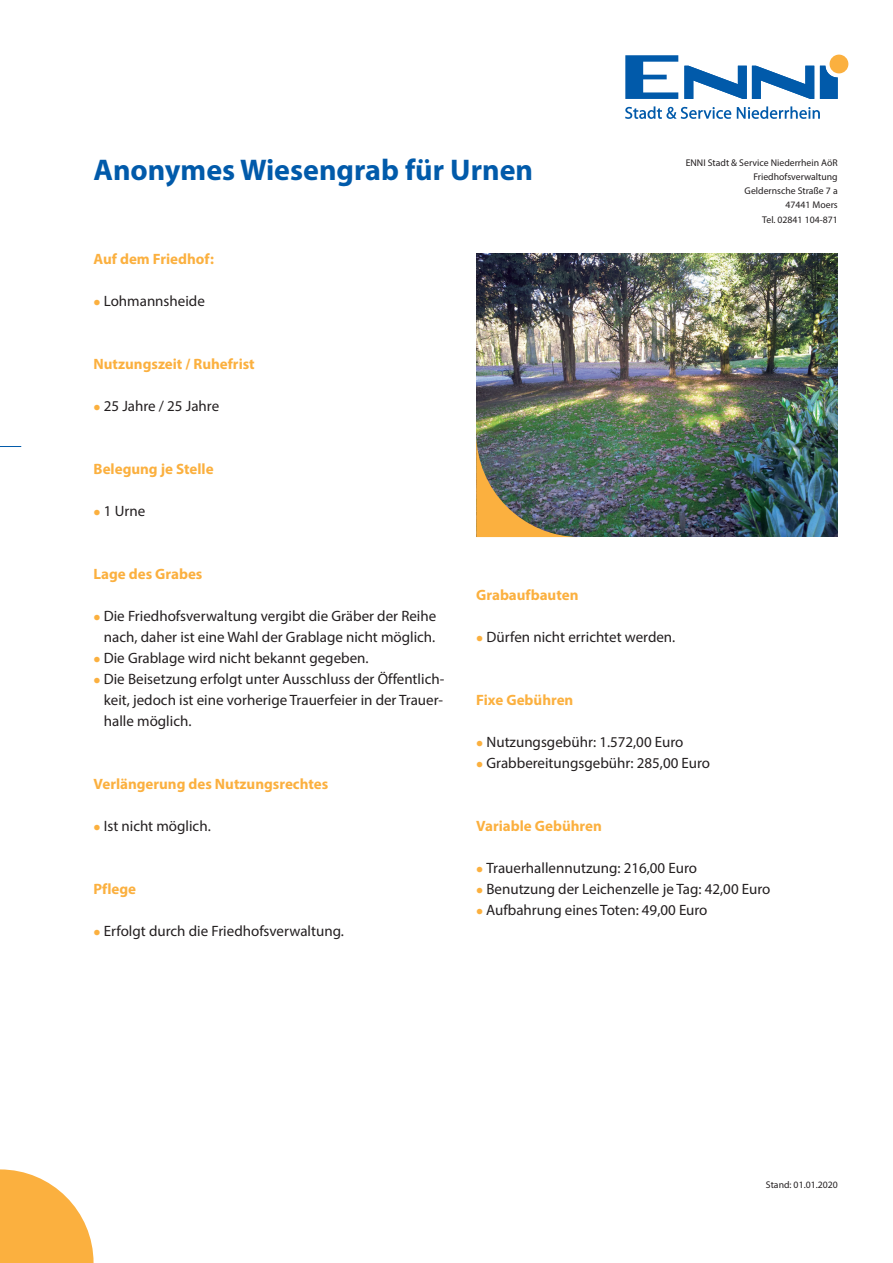
<style>
.page{position:relative;width:893px;height:1263px;background:#fff}
.page>*{position:absolute;margin:0;border:0;box-sizing:border-box;transform-origin:0 0}
.t1{font:700 30px "Myriad Pro";color:#015aaa}
.t2{font:15px/21px "Myriad Pro";color:#231f20;text-align:right}
.t3{font:700 15px "Myriad Pro";color:#fbb03f}
.t4{font:9.75px/14.2px "Myriad Pro";color:#231f20;text-align:right}
.s1{font-weight:700;font-size:21px;color:#fbb03f}
</style>
<div class="page">
<svg style="left:0;top:1169px;width:94px;height:94px"></svg>
<svg style="left:625px;top:55px;width:53px;height:44px"></svg>
<div style="left:829px;top:55px;width:19px;height:18px;background:#fbb03f;border-radius:50%"></div>
<svg style="left:684px;top:66px;width:130px;height:33px"></svg>
<svg style="left:820px;top:66px;width:18px;height:33px"></svg>
<svg style="left:625px;top:106px;width:106px;height:13px"></svg>
<svg style="left:737px;top:106px;width:83px;height:13px"></svg>
<svg style="left:0;top:446px;width:21px;height:1px"></svg>
<img style="left:476px;top:253px;width:362px;height:284px">
<img style="left:476px;top:433px;width:104px;height:104px">
<h1 class="t1" style="left:94px;top:150px;width:441px">Anonymes Wiesengrab für Urnen</h1>
<p class="t3" style="left:94px;top:249px;width:122px">Auf dem Friedhof:</p>
<p class="t2" style="left:94px;top:290px;width:113px"><span class="s1">•</span> Lohmannsheide</p>
<p class="t3" style="left:94px;top:354px;width:163px">Nutzungszeit / Ruhefrist</p>
<p class="t2" style="left:94px;top:395px;width:127px"><span class="s1">•</span> 25 Jahre / 25 Jahre</p>
<p class="t3" style="left:94px;top:459px;width:122px">Belegung je Stelle</p>
<p class="t2" style="left:94px;top:500px;width:53px"><span class="s1">•</span> 1 Urne</p>
<p class="t4" style="left:686px;top:155px;width:153px">ENNI Stadt &amp; Service Niederrhein AöR<br>Friedhofsverwaltung<br>Geldernsche Straße 7 a<br>47441 Moers<br>Tel. 02841 104-871</p>
<p class="t3" style="left:94px;top:564px;width:110px">Lage des Grabes</p>
<p class="t2" style="left:94px;top:605px;width:344px"><span class="s1">•</span> Die Friedhofsverwaltung vergibt die Gräber der Reihe nach, daher ist eine Wahl der Grablage nicht möglich.</p>
<p class="t2" style="left:94px;top:647px;width:277px"><span class="s1">•</span> Die Grablage wird nicht bekannt gegeben.</p>
<p class="t2" style="left:104px;top:668px;width:342px;text-align:justify;text-indent:-10px"><span class="s1">•</span> Die Beisetzung erfolgt unter Ausschluss der Öffentlich&shy;keit, jedoch ist eine vorherige Trauerfeier in der Trauer&shy;halle möglich.</p>
<p class="t3" style="left:94px;top:774px;width:236px">Verlängerung des Nutzungsrechtes</p>
<p class="t2" style="left:94px;top:815px;width:119px"><span class="s1">•</span> Ist nicht möglich.</p>
<p class="t3" style="left:94px;top:879px;width:44px">Pflege</p>
<p class="t2" style="left:94px;top:920px;width:252px"><span class="s1">•</span> Erfolgt durch die Friedhofsverwaltung.</p>
<p class="t3" style="left:476px;top:585px;width:104px">Grabaufbauten</p>
<p class="t2" style="left:476px;top:626px;width:201px"><span class="s1">•</span> Dürfen nicht errichtet werden.</p>
<p class="t3" style="left:476px;top:690px;width:99px">Fixe Gebühren</p>
<p class="t2" style="left:476px;top:731px;width:209px"><span class="s1">•</span> Nutzungsgebühr: 1.572,00 Euro</p>
<p class="t2" style="left:476px;top:752px;width:235px"><span class="s1">•</span> Grabbereitungsgebühr: 285,00 Euro</p>
<p class="t3" style="left:476px;top:816px;width:127px">Variable Gebühren</p>
<p class="t2" style="left:476px;top:857px;width:222px"><span class="s1">•</span> Trauerhallennutzung: 216,00 Euro</p>
<p class="t2" style="left:476px;top:878px;width:296px"><span class="s1">•</span> Benutzung der Leichenzelle je Tag: 42,00 Euro</p>
<p class="t2" style="left:476px;top:899px;width:233px"><span class="s1">•</span> Aufbahrung eines Toten: 49,00 Euro</p>
<p class="t4" style="left:766px;top:1178px;width:73px">Stand: 01.01.2020</p>
</div>
